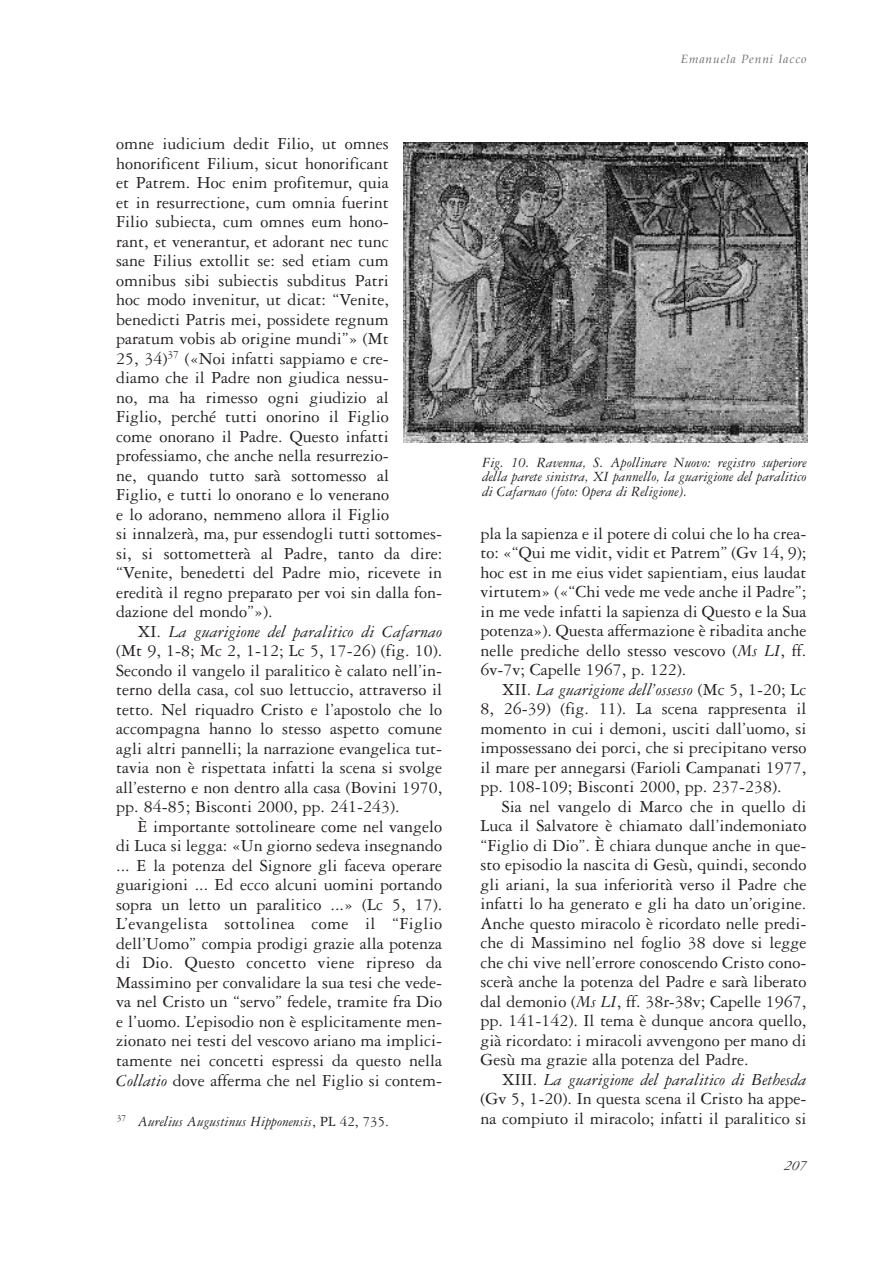
<style>
.page{position:relative;width:893px;height:1263px;background:#fff}
.page>*{position:absolute;margin:0;border:0;box-sizing:border-box;transform-origin:0 0}
.t1{font:18px/19.5px "Garamond Three";color:#231f20;text-align:justify}
.t2{font:italic 15px/14.2px "Garamond Three";color:#231f20;text-align:justify}
.t3{font:italic 12px "Book Antiqua";letter-spacing:.075em;color:#6c6d70}
.s1{font-style:italic}
.s2{font-style:normal}
</style>
<div class="page">
<img style="left:404px;top:142px;width:404px;height:300px">
<p class="t1" style="left:116px;top:136px;width:327px;text-align:left">omne iudicium dedit Filio, ut omnes honorificent Filium, sicut honorificant<br>et Patrem. Hoc enim profitemur, quia<br>et in resurrectione, cum omnia fuerint<br>Filio subiecta, cum omnes eum hono-<br>rant, et venerantur, et adorant nec tunc<br>sane Filius extollit se: sed etiam cum omnibus sibi subiectis subditus Patri<br>hoc modo invenitur, ut dicat: “Venite, benedicti Patris mei, possidete regnum paratum vobis ab origine mundi”» (Mt<br>25, 34)<sup>37</sup> («Noi infatti sappiamo e cre-<br>diamo che il Padre non giudica nessu-<br>no, ma ha rimesso ogni giudizio al<br>Figlio, perché tutti onorino il Figlio<br>come onorano il Padre. Questo infatti professiamo, che anche nella resurrezio-<br>ne, quando tutto sarà sottomesso al<br>Figlio, e tutti lo onorano e lo venerano<br>e lo adorano, nemmeno allora il Figlio<br>si innalzerà, ma, pur essendogli tutti sottomes&shy;si, si sottometterà al Padre, tanto da dire: “Venite, benedetti del Padre mio, ricevete in eredità il regno preparato per voi sin dalla fon&shy;dazione del mondo”»).</p>
<p class="t1" style="left:116px;top:623px;width:327px;text-indent:21px">XI. <span class="s1">La guarigione del paralitico di Cafarnao </span>(Mt 9, 1-8; Mc 2, 1-12; Lc 5, 17-26) (fig. 10).<br>Secondo il vangelo il paralitico è calato nell’in&shy;terno della casa, col suo lettuccio, attraverso il tetto. Nel riquadro Cristo e l’apostolo che lo accompagna hanno lo stesso aspetto comune agli altri pannelli; la narrazione evangelica tut&shy;tavia non è rispettata infatti la scena si svolge all’esterno e non dentro alla casa (Bovini 1970, pp. 84-85; Bisconti 2000, pp. 241-243).</p>
<p class="t1" style="left:116px;top:818px;width:327px;text-indent:21px">È importante sottolineare come nel vangelo di Luca si legga: «Un giorno sedeva insegnando ... E la potenza del Signore gli faceva operare guarigioni ... Ed ecco alcuni uomini portando sopra un letto un paralitico ...» (Lc 5, 17).<br>L’evangelista sottolinea come il “Figlio dell’Uomo” compia prodigi grazie alla potenza di Dio. Questo concetto viene ripreso da Massimino per convalidare la sua tesi che vede&shy;va nel Cristo un “servo” fedele, tramite fra Dio e l’uomo. L’episodio non è esplicitamente men&shy;zionato nei testi del vescovo ariano ma implici&shy;tamente nei concetti espressi da questo nella <span class="s1">Collatio</span> dove afferma che nel Figlio si contem-</p>
<p class="t2" style="left:117px;top:1116px;width:274px"><sup>37</sup> Aurelius Augustinus Hipponensis<span class="s2">, PL 42, 735.</span></p>
<p class="t3" style="left:681px;top:52px;width:127px">Emanuela Penni Iacco</p>
<p class="t2" style="left:482px;top:457px;width:326px">Fig. 10. Ravenna, S. Apollinare Nuovo: registro superiore della parete sinistra, XI pannello, la guarigione del paralitico di Cafarnao (foto: Opera di Religione).</p>
<p class="t1" style="left:480px;top:525px;width:327px">pla la sapienza e il potere di colui che lo ha crea&shy;to: «“Qui me vidit, vidit et Patrem” (Gv 14, 9); hoc est in me eius videt sapientiam, eius laudat virtutem» («“Chi vede me vede anche il Padre”; in me vede infatti la sapienza di Questo e la Sua potenza»). Questa affermazione è ribadita anche nelle prediche dello stesso vescovo (<span class="s1">Ms LI</span>, ff.<br>6v-7v; Capelle 1967, p. 122).</p>
<p class="t1" style="left:480px;top:681px;width:327px;text-indent:21px">XII. <span class="s1">La guarigione dell’ossesso</span> (Mc 5, 1-20; Lc 8, 26-39) (fig. 11). La scena rappresenta il momento in cui i demoni, usciti dall’uomo, si impossessano dei porci, che si precipitano verso il mare per annegarsi (Farioli Campanati 1977, pp. 108-109; Bisconti 2000, pp. 237-238).</p>
<p class="t1" style="left:480px;top:798px;width:327px;text-indent:21px">Sia nel vangelo di Marco che in quello di Luca il Salvatore è chiamato dall’indemoniato “Figlio di Dio”. È chiara dunque anche in que&shy;sto episodio la nascita di Gesù, quindi, secondo gli ariani, la sua inferiorità verso il Padre che infatti lo ha generato e gli ha dato un’origine.<br>Anche questo miracolo è ricordato nelle predi&shy;che di Massimino nel foglio 38 dove si legge che chi vive nell’errore conoscendo Cristo cono&shy;scerà anche la potenza del Padre e sarà liberato dal demonio (<span class="s1">Ms LI</span>, ff. 38r-38v; Capelle 1967, pp. 141-142). Il tema è dunque ancora quello, già ricordato: i miracoli avvengono per mano di Gesù ma grazie alla potenza del Padre.</p>
<p class="t1" style="left:480px;top:1071px;width:327px;text-indent:21px">XIII. <span class="s1">La guarigione del paralitico di Bethesda </span>(Gv 5, 1-20). In questa scena il Cristo ha appe&shy;na compiuto il miracolo; infatti il paralitico si</p>
<p class="t2" style="left:784px;top:1160px;width:27px">207</p>
</div>
